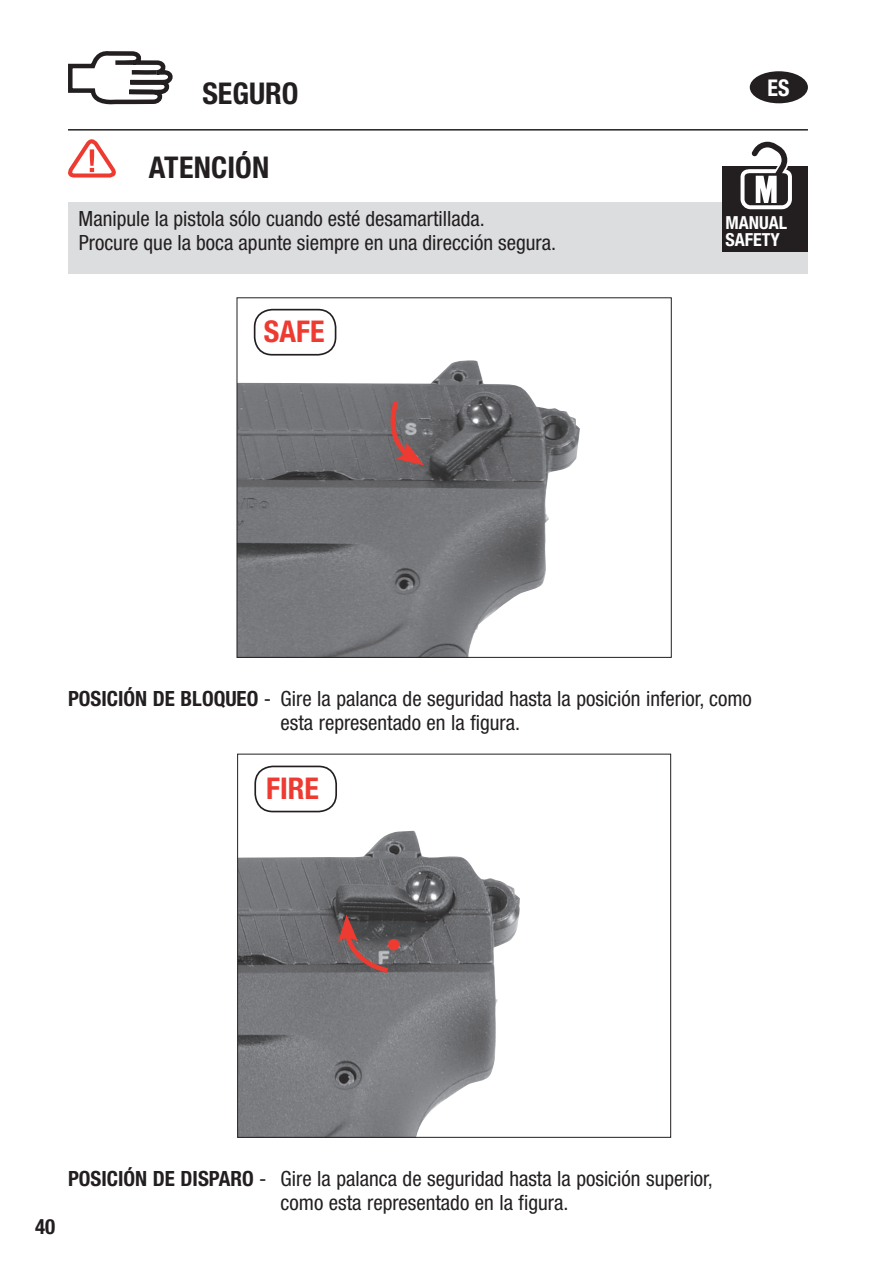
<style>
.page{position:relative;width:893px;height:1263px;background:#fff}
.page>*{position:absolute;margin:0;border:0;box-sizing:border-box;transform-origin:0 0}
.t1{font:700 condensed 30px "Helvetica Neue LT Pro";color:#231f20}
.t2{font:700 condensed 30px "Helvetica Neue LT Pro";color:#ee3b32}
.t3{font:700 condensed 23.1px "Helvetica Neue LT Pro";color:#fff;scale:.95 1}
.t4{font:condensed 21px/24px "Helvetica Neue LT Pro";color:#231f20}
.t5{font:700 condensed 21px "Helvetica Neue LT Pro";color:#231f20}
.t6{font:700 condensed 18px/17.1px "Helvetica Neue LT Pro";color:#fff}
.s1{font-weight:700}
</style>
<div class="page">
<hr style="left:68px;top:129px;width:740px;height:2px;background:#231f20">
<div style="left:750px;top:71px;width:58px;height:32px;background:#231f20;border-radius:50%"></div>
<div style="left:68px;top:202px;width:740px;height:72px;background:#dcdddf"></div>
<img style="left:239px;top:360px;width:341px;height:296px">
<div style="left:237px;top:297px;width:435px;height:361px;border:1px solid #231f20"></div>
<div style="left:723px;top:166px;width:85px;height:85px;background:#231f20"></div>
<svg style="left:740px;top:141px;width:52px;height:68px"></svg>
<img style="left:239px;top:831px;width:281px;height:305px">
<div style="left:254px;top:309px;width:82px;height:47px;border:2px solid #231f20;border-radius:18px"></div>
<div style="left:254px;top:766px;width:83px;height:46px;border:2px solid #231f20;border-radius:18px"></div>
<svg style="left:385px;top:396px;width:39px;height:69px;background:#846566"></svg>
<svg style="left:338px;top:914px;width:55px;height:62px;background:#705758"></svg>
<div style="left:388px;top:939px;width:11px;height:11px;background:#ee3b32;border-radius:50%"></div>
<svg style="left:68px;top:51px;width:105px;height:54px"></svg>
<svg style="left:68px;top:139px;width:48px;height:39px"></svg>
<h1 class="t1" style="left:202px;top:82px;width:98px">SEGURO</h1>
<p class="t3" style="left:767px;top:80px;width:25px">ES</p>
<h1 class="t1" style="left:149px;top:156px;width:122px">ATENCIÓN</h1>
<p class="t4" style="left:79px;top:208px;width:479px">Manipule la pistola sólo cuando esté desamartillada.<br>Procure que la boca apunte siempre en una dirección segura.</p>
<h1 class="t2" style="left:264px;top:321px;width:62px">SAFE</h1>
<p class="t6" style="left:725px;top:216px;width:63px">MANUAL<br>SAFETY</p>
<p class="t4" style="left:281px;top:688px;width:473px;text-indent:-213px"><span class="s1">POSICIÓN DE BLOQUEO</span> - Gire la palanca de seguridad hasta la posición inferior, como esta representado en la figura.</p>
<h1 class="t2" style="left:266px;top:777px;width:54px">FIRE</h1>
<p class="t5" style="left:35px;top:1219px;width:22px">40</p>
<p class="t4" style="left:281px;top:1168px;width:434px;text-indent:-213px"><span class="s1">POSICIÓN DE DISPARO</span> - Gire la palanca de seguridad hasta la posición superior, como esta representado en la figura.</p>
</div>
